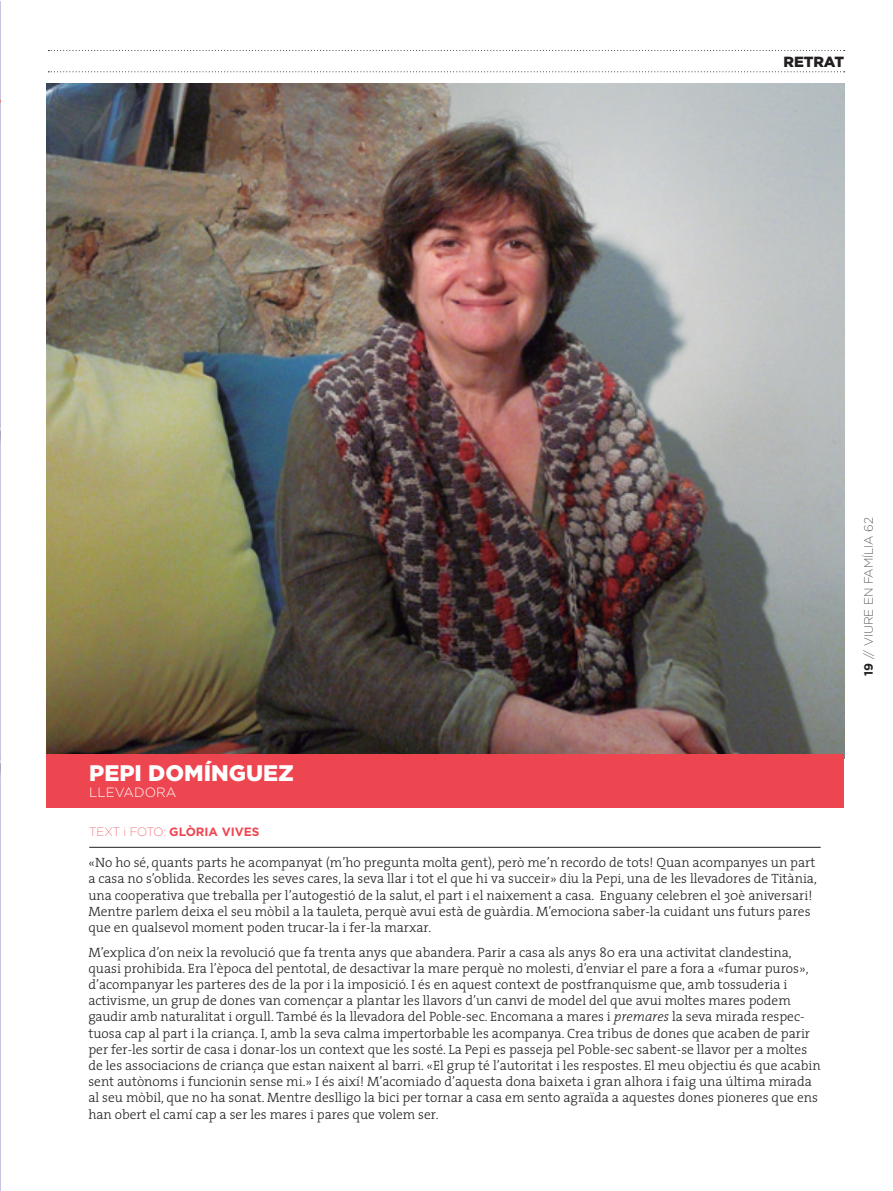
<style>
.page{position:relative;width:893px;height:1191px;background:#fff}
.page>*{position:absolute;margin:0;border:0;box-sizing:border-box;transform-origin:0 0}
.t1{font:900 22.5px "Gotham";color:#fff}
.t2{font:900 14.7px "Gotham";color:#231f20}
.t3{font:300 13.5px/16.2px "The Serif";color:#231f20}
.t4{font:300 13.35px "Gotham";color:#fff}
.t5{font:700 12px "Gotham";color:#ee4651}
.t6{font:200 12px "Gotham";color:#231f20}
.s1{font-weight:200}
.s2{font-style:italic}
.s3{font-weight:700}
</style>
<div class="page">
<img style="left:47px;top:84px;width:797px;height:670px">
<hr style="left:89px;top:847px;width:732px;height:1px;background:#231f20">
<div style="left:47px;top:754px;width:797px;height:53px;background:#ee4651"></div>
<svg style="left:48px;top:71px;width:797px;height:1px"></svg>
<svg style="left:48px;top:50px;width:797px;height:1px"></svg>
<img style="left:0;top:1px;width:1px;height:1190px">
<p class="t2" style="left:783px;top:51px;width:62px">RETRAT</p>
<h1 class="t1" style="left:89px;top:758px;width:206px">PEPI DOMÍNGUEZ</h1>
<p class="t4" style="left:89px;top:784px;width:89px">LLEVADORA</p>
<p class="t5" style="left:89px;top:824px;width:172px"><span class="s1">TEXT i FOTO:</span> GLÒRIA VIVES</p>
<p class="t3" style="left:88px;top:854px;width:730px">«No ho sé, quants parts he acompanyat (m’ho pregunta molta gent), però me’n recordo de tots! Quan acompanyes un part a casa no s’oblida. Recordes les seves cares, la seva llar i tot el que hi va succeir» diu la Pepi, una de les llevadores de Titània, una cooperativa que treballa per l’autogestió de la salut, el part i el naixement a casa. Enguany celebren el 30è aniversari!<br>Mentre parlem deixa el seu mòbil a la tauleta, perquè avui està de guàrdia. M’emociona saber-la cuidant uns futurs pares que en qualsevol moment poden trucar-la i fer-la marxar.</p>
<p class="t3" style="left:88px;top:943px;width:734px">M’explica d’on neix la revolució que fa trenta anys que abandera. Parir a casa als anys 80 era una activitat clandestina, quasi prohibida. Era l’època del pentotal, de desactivar la mare perquè no molesti, d’enviar el pare a fora a «fumar puros», d’acompanyar les parteres des de la por i la imposició. I és en aquest context de postfranquisme que, amb tossuderia i activisme, un grup de dones van començar a plantar les llavors d’un canvi de model del que avui moltes mares podem gaudir amb naturalitat i orgull. També és la llevadora del Poble-sec. Encomana a mares i <span class="s2">premares</span> la seva mirada respec&shy;tuosa cap al part i la criança. I, amb la seva calma impertorbable les acompanya. Crea tribus de dones que acaben de parir per fer-les sortir de casa i donar-los un context que les sosté. La Pepi es passeja pel Poble-sec sabent-se llavor per a moltes de les associacions de criança que estan naixent al barri. «El grup té l’autoritat i les respostes. El meu objectiu és que acabin sent autònoms i funcionin sense mi.» I és així! M’acomiado d’aquesta dona baixeta i gran alhora i faig una última mirada al seu mòbil, que no ha sonat. Mentre deslligo la bici per tornar a casa em sento agraïda a aquestes dones pioneres que ens han obert el camí cap a ser les mares i pares que volem ser.</p>
<p class="t6" style="left:861px;top:675px;width:160px;rotate:-90deg"><span class="s3">19</span> // VIURE EN FAMÍLIA 62</p>
</div>
